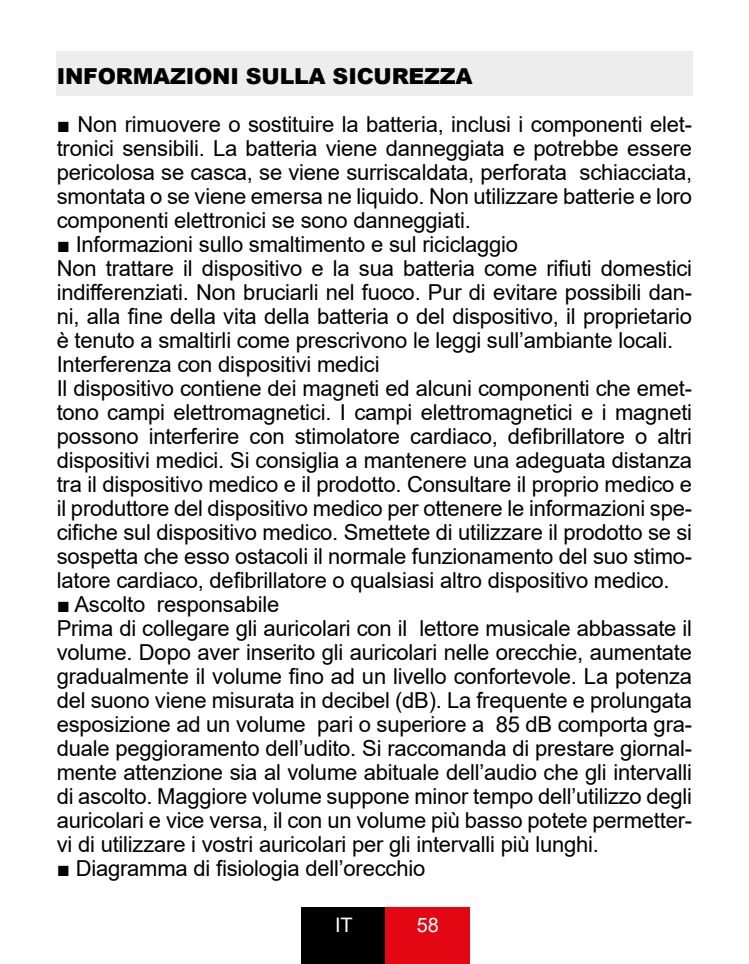
<style>
.page{position:relative;width:749px;height:964px;background:#fff}
.page>*{position:absolute;margin:0;border:0;box-sizing:border-box;transform-origin:0 0}
.t1{font:22px/24px "Arial";letter-spacing:-.01em;color:#000}
.t2{font:900 22px "Arial";letter-spacing:-.01em;color:#000}
.t3{font:20px "Arial";color:#fff}
</style>
<div class="page">
<div style="left:301px;top:907px;width:85px;height:57px;background:#000"></div>
<div style="left:386px;top:907px;width:84px;height:57px;background:#e30613"></div>
<div style="left:56px;top:51px;width:636px;height:45px;background:#ededed"></div>
<p class="t2" style="left:57px;top:60px;width:417px">INFORMAZIONI SULLA SICUREZZA</p>
<p class="t1" style="left:57px;top:112px;width:636px;text-align:justify">■ Non rimuovere o sostituire la batteria, inclusi i componenti elet&shy;tronici sensibili. La batteria viene danneggiata e potrebbe essere pericolosa se casca, se viene surriscaldata, perforata schiacciata, smontata o se viene emersa ne liquido. Non utilizzare batterie e loro componenti elettronici se sono danneggiati.</p>
<p class="t1" style="left:57px;top:232px;width:636px">■ Informazioni sullo smaltimento e sul riciclaggio<br>Non trattare il dispositivo e la sua batteria come rifiuti domestici indifferenziati. Non bruciarli nel fuoco. Pur di evitare possibili dan&shy;ni, alla fine della vita della batteria o del dispositivo, il proprietario è tenuto a smaltirli come prescrivono le leggi sull’ambiante locali.<br>Interferenza con dispositivi medici<br>Il dispositivo contiene dei magneti ed alcuni componenti che emet&shy;tono campi elettromagnetici. I campi elettromagnetici e i magneti possono interferire con stimolatore cardiaco, defibrillatore o altri dispositivi medici. Si consiglia a mantenere una adeguata distanza tra il dispositivo medico e il prodotto. Consultare il proprio medico e il produttore del dispositivo medico per ottenere le informazioni spe&shy;cifiche sul dispositivo medico. Smettete di utilizzare il prodotto se si sospetta che esso ostacoli il normale funzionamento del suo stimo&shy;latore cardiaco, defibrillatore o qualsiasi altro dispositivo medico.</p>
<p class="t1" style="left:57px;top:592px;width:636px">■ Ascolto responsabile<br>Prima di collegare gli auricolari con il lettore musicale abbassate il volume. Dopo aver inserito gli auricolari nelle orecchie, aumentate gradualmente il volume fino ad un livello confortevole. La potenza del suono viene misurata in decibel (dB). La frequente e prolungata esposizione ad un volume pari o superiore a 85 dB comporta gra&shy;duale peggioramento dell’udito. Si raccomanda di prestare giornal&shy;mente attenzione sia al volume abituale dell’audio che gli intervalli di ascolto. Maggiore volume suppone minor tempo dell’utilizzo degli auricolari e vice versa, il con un volume più basso potete permetter&shy;vi di utilizzare i vostri auricolari per gli intervalli più lunghi.</p>
<p class="t1" style="left:57px;top:856px;width:370px">■ Diagramma di fisiologia dell’orecchio</p>
<p class="t3" style="left:335px;top:911px;width:19px">IT</p>
<p class="t3" style="left:416px;top:911px;width:24px">58</p>
</div>
